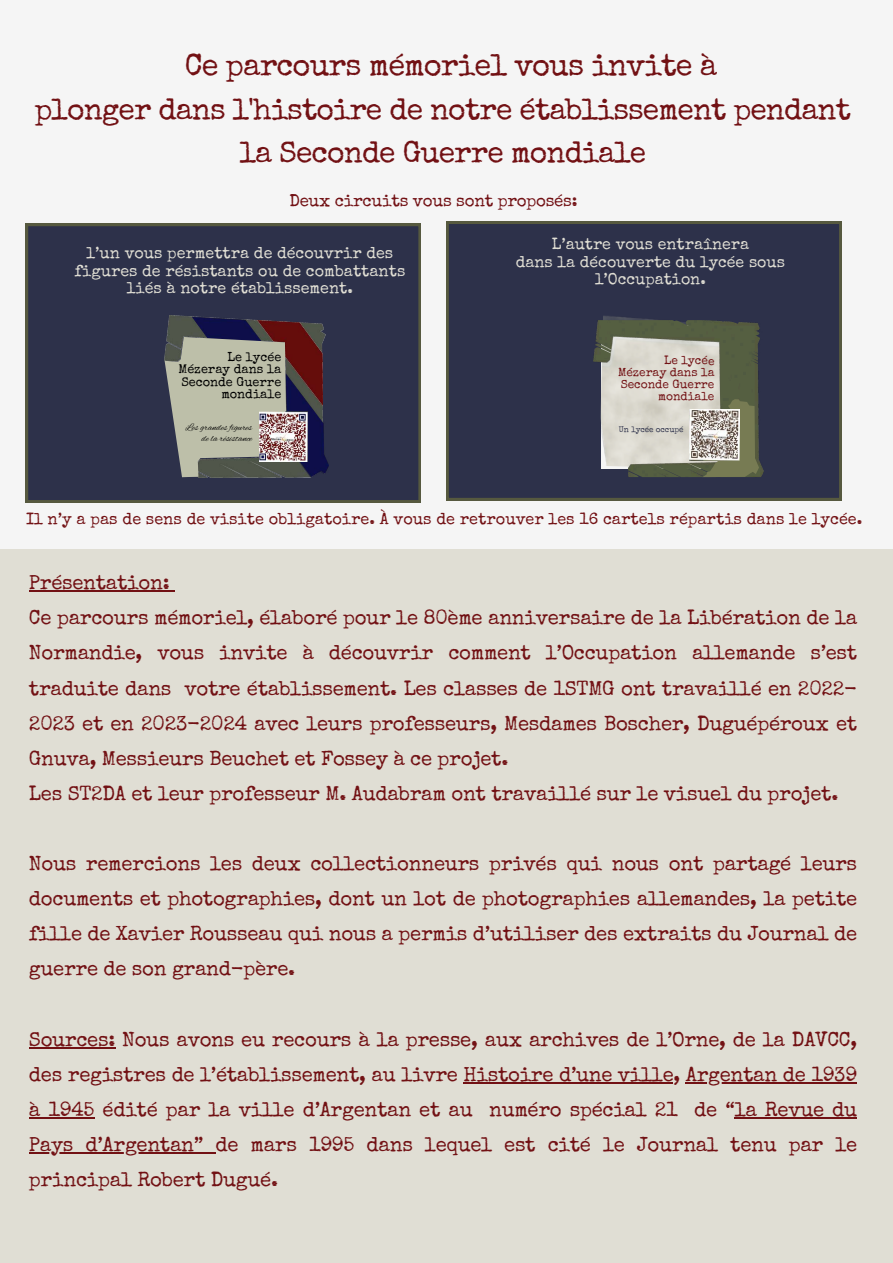
<style>
.page{position:relative;width:893px;height:1263px;background:#f5f5f5}
.page>*{position:absolute;margin:0;border:0;box-sizing:border-box;transform-origin:0 0}
.t1{font:30.83px "Special Elite";letter-spacing:-.03em;color:#721114}
.t2{font:30.08px/43.3px "Special Elite";letter-spacing:-.03em;color:#721114;text-align:center}
.t3{font:20.4px/35.1px "Special Elite";letter-spacing:-.015em;color:#721114;text-align:justify}
.t4{font:16.88px "Special Elite";letter-spacing:-.015em;color:#721114}
.t5{font:16.27px "Special Elite";color:#721114}
.t6{font:16.12px/17.4px "Special Elite";color:#e0ded4;text-align:center}
.t7{font:15.98px/17.4px "Special Elite";color:#e0ded4;text-align:center}
.t8{font:12.75px/12.6px "Special Elite";color:#000;text-align:right}
.t9{font:11.93px/11.8px "Special Elite";letter-spacing:-.005em;color:#721114;text-align:right}
.t10{font:10.05px/10.1px "Alex Brush";color:#000;text-align:right}
.t11{font:8.1px "Special Elite";letter-spacing:-.005em;color:#2d314a}
</style>
<div class="page">
<div style="left:26px;top:224px;width:394px;height:278px;background:#2d314a"></div>
<img style="left:165px;top:316px;width:163px;height:161px">
<img style="left:192px;top:317px;width:136px;height:159px">
<img style="left:257px;top:321px;width:65px;height:85px">
<svg style="left:165px;top:337px;width:122px;height:140px;background:#a2a494"></svg>
<img style="left:259px;top:412px;width:48px;height:49px">
<div style="left:446px;top:222px;width:395px;height:278px;background:#2d314a"></div>
<div style="left:0;top:549px;width:892px;height:714px;background:#e0ded4"></div>
<hr style="left:29px;top:590px;width:140px;height:2px;background:#721114">
<svg style="left:169px;top:590px;width:6px;height:2px"></svg>
<hr style="left:29px;top:1047px;width:86px;height:1px;background:#721114">
<hr style="left:463px;top:1082px;width:210px;height:1px;background:#721114">
<hr style="left:686px;top:1082px;width:171px;height:1px;background:#721114">
<hr style="left:29px;top:1117px;width:65px;height:2px;background:#721114">
<hr style="left:734px;top:1117px;width:123px;height:2px;background:#721114">
<hr style="left:29px;top:1152px;width:186px;height:2px;background:#721114">
<img style="left:599px;top:316px;width:151px;height:4px">
<img style="left:593px;top:320px;width:171px;height:157px">
<svg style="left:702px;top:399px;width:57px;height:78px;background:#777b5a"></svg>
<img style="left:689px;top:410px;width:51px;height:51px">
<h1 class="t1" style="left:185px;top:53px;width:534px">Ce parcours mémoriel vous invite à</h1>
<h2 class="t2" style="left:35px;top:91px;width:817px">plonger dans l'histoire de notre établissement pendant la Seconde Guerre mondiale</h2>
<p class="t4" style="left:289px;top:194px;width:289px">Deux circuits vous sont proposés:</p>
<p class="t6" style="left:75px;top:246px;width:332px">l’un vous permettra de découvrir des figures de résistants ou de combattants liés à notre établissement.</p>
<p class="t8" style="left:178px;top:352px;width:104px">Le lycée<br>Mézeray dans la<br>Seconde Guerre mondiale</p>
<p class="t10" style="left:186px;top:423px;width:68px">Les grandes figures de la résistance</p>
<p class="t7" style="left:516px;top:237px;width:271px">L’autre vous entraînera<br>dans la découverte du lycée sous l’Occupation.</p>
<p class="t9" style="left:618px;top:356px;width:98px">Le lycée<br>Mézeray dans la<br>Seconde Guerre mondiale</p>
<p class="t11" style="left:619px;top:426px;width:66px">Un lycée occupé</p>
<p class="t5" style="left:26px;top:512px;width:838px">Il n’y a pas de sens de visite obligatoire. À vous de retrouver les 16 cartels répartis dans le lycée.</p>
<p class="t3" style="left:29px;top:567px;width:829px;text-align:left">Présentation:<br>Ce parcours mémoriel, élaboré pour le 80ème anniversaire de la Libération de la Normandie, vous invite à découvrir comment l’Occupation allemande s’est traduite dans votre établissement. Les classes de 1STMG ont travaillé en 2022- 2023 et en 2023-2024 avec leurs professeurs, Mesdames Boscher, Duguépéroux et Gnuva, Messieurs Beuchet et Fossey à ce projet.<br>Les ST2DA et leur professeur M. Audabram ont travaillé sur le visuel du projet.</p>
<p class="t3" style="left:29px;top:848px;width:829px">Nous remercions les deux collectionneurs privés qui nous ont partagé leurs documents et photographies, dont un lot de photographies allemandes, la petite fille de Xavier Rousseau qui nous a permis d’utiliser des extraits du Journal de guerre de son grand-père.</p>
<p class="t3" style="left:29px;top:1024px;width:829px">Sources: Nous avons eu recours à la presse, aux archives de l’Orne, de la DAVCC, des registres de l’établissement, au livre Histoire d’une ville, Argentan de 1939 à 1945 édité par la ville d’Argentan et au numéro spécial 21 de “la Revue du Pays d’Argentan” de mars 1995 dans lequel est cité le Journal tenu par le principal Robert Dugué.</p>
</div>
